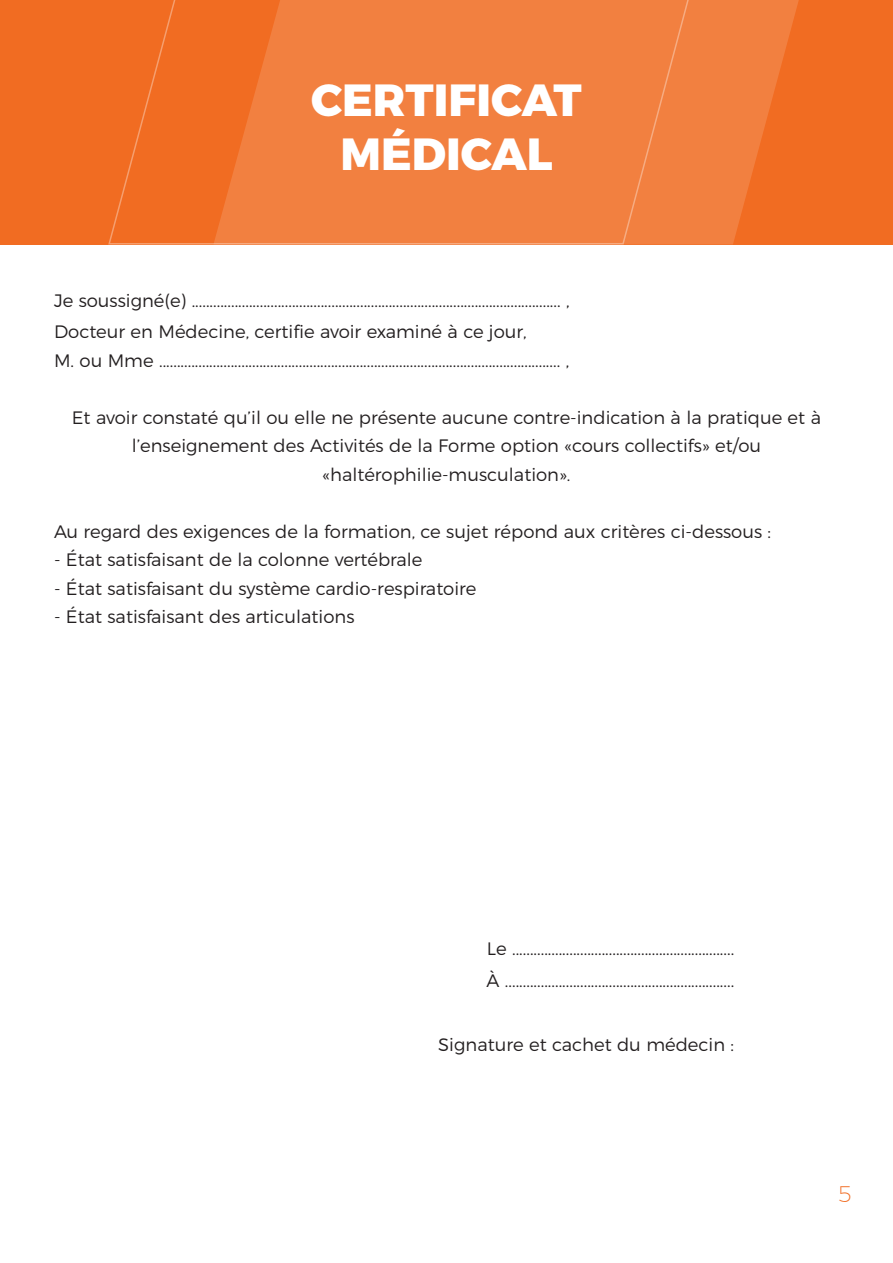
<style>
.page{position:relative;width:893px;height:1263px;background:#fff}
.page>*{position:absolute;margin:0;border:0;box-sizing:border-box;transform-origin:0 0}
.t1{font:800 45px/54px "Montserrat";color:#fff;text-align:center}
.t2{font:200 22.5px "Montserrat";color:#f16c22}
.t3{font:300 18px/31.5px "Montserrat";color:#231f20}
</style>
<div class="page">
<div style="left:0;top:0;width:893px;height:244px;background:#f16c22"></div>
<svg style="left:107px;top:0;width:786px;height:245px"></svg>
<h1 class="t1" style="left:311px;top:72px;width:272px">CERTIFICAT<br>MÉDICAL</h1>
<p class="t3" style="left:54px;top:284px;width:517px">Je soussigné(e) ....................................................................................................... ,<br>Docteur en Médecine, certifie avoir examiné à ce jour,</p>
<p class="t3" style="left:54px;top:344px;width:517px">M. ou Mme ................................................................................................................ ,</p>
<p class="t3" style="left:72px;top:403px;width:751px;line-height:28.5px;text-align:center">Et avoir constaté qu’il ou elle ne présente aucune contre-indication à la pratique et à l’enseignement des Activités de la Forme option «cours collectifs» et/ou «haltérophilie-musculation».</p>
<p class="t3" style="left:54px;top:515px;width:719px">Au regard des exigences de la formation, ce sujet répond aux critères ci-dessous :</p>
<p class="t3" style="left:54px;top:544px;width:370px">- État satisfaisant de la colonne vertébrale</p>
<p class="t3" style="left:54px;top:572px;width:424px">- État satisfaisant du système cardio-respiratoire</p>
<p class="t3" style="left:54px;top:601px;width:302px">- État satisfaisant des articulations</p>
<p class="t3" style="left:487px;top:933px;width:249px">Le ..............................................................<br>À ................................................................</p>
<p class="t3" style="left:438px;top:1029px;width:297px">Signature et cachet du médecin :</p>
<p class="t2" style="left:838px;top:1181px;width:15px">5</p>
</div>
